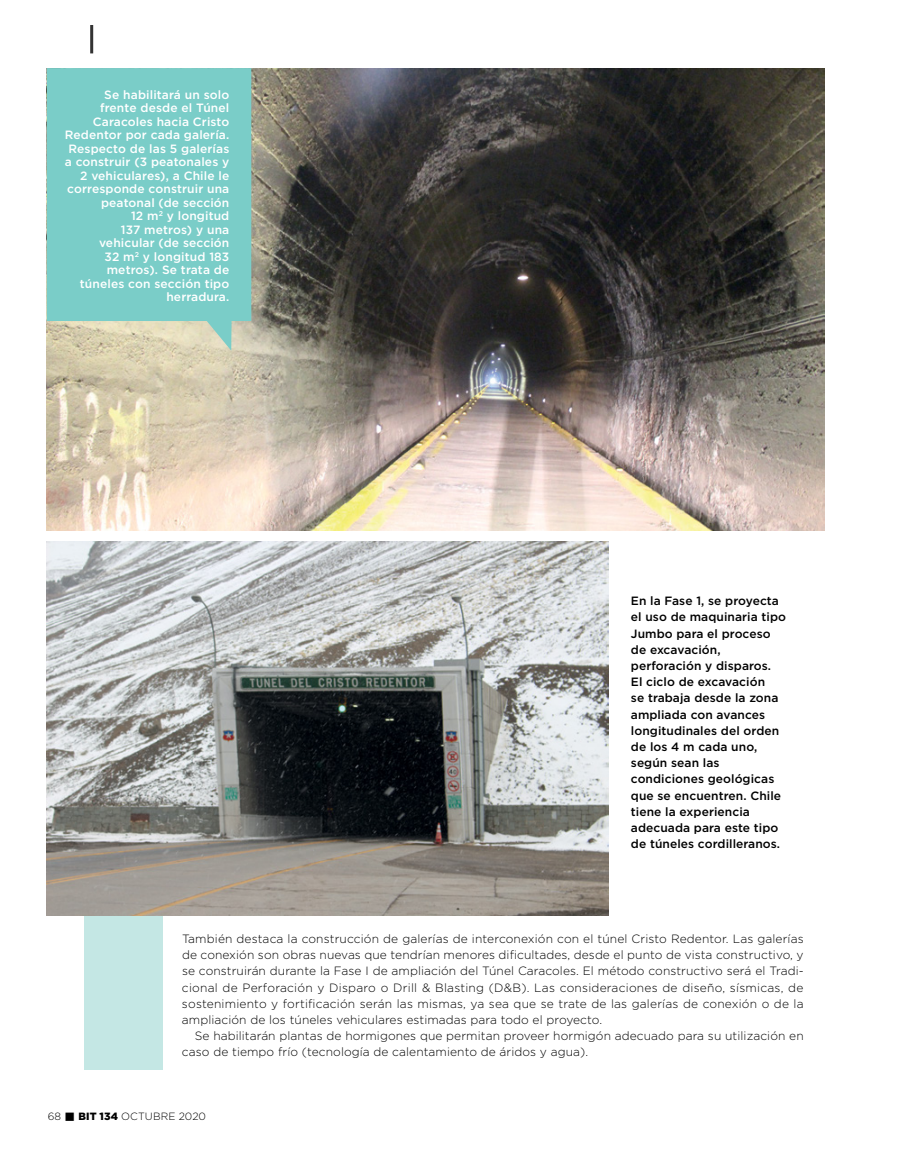
<style>
.page{position:relative;width:915px;height:1170px;background:#fff}
.page>*{position:absolute;margin:0;border:0;box-sizing:border-box;transform-origin:0 0}
.t1{font:300 12px/16.2px "Gotham";letter-spacing:.005em;color:#000;text-align:justify}
.t2{font:500 12px/16.2px "Gotham";letter-spacing:.005em;color:#000}
.t3{font:500 12px/13.5px "Gotham";letter-spacing:.01em;color:#fff;text-align:right}
.t4{font:300 10.5px "Gotham";letter-spacing:.005em;color:#000}
.s1{font-weight:900}
</style>
<div class="page">
<div style="left:84px;top:794px;width:79px;height:275px;background:#c4e7e4"></div>
<img style="left:47px;top:68px;width:777px;height:462px">
<svg style="left:47px;top:68px;width:204px;height:282px;background:#83cdc6"></svg>
<img style="left:47px;top:541px;width:561px;height:374px">
<hr style="left:90px;top:25px;width:3px;height:28px;background:#333">
<p class="t3" style="left:65px;top:87px;width:166px">Se habilitará un solo frente desde el Túnel<br>Caracoles hacia Cristo<br>Redentor por cada galería.<br>Respecto de las 5 galerías a construir (3 peatonales y<br>2 vehiculares), a Chile le corresponde construir una peatonal (de sección<br>12 m<sup>2</sup> y longitud<br>137 metros) y una vehicular (de sección<br>32 m<sup>2</sup> y longitud 183 metros). Se trata de túneles con sección tipo herradura.</p>
<p class="t2" style="left:630px;top:592px;width:156px">En la Fase 1, se proyecta el uso de maquinaria tipo<br>Jumbo para el proceso de excavación, perforación y disparos.<br>El ciclo de excavación<br>se trabaja desde la zona ampliada con avances longitudinales del orden de los 4 m cada uno, según sean las condiciones geológicas que se encuentren. Chile tiene la experiencia adecuada para este tipo de túneles cordilleranos.</p>
<p class="t1" style="left:182px;top:930px;width:623px">También destaca la construcción de galerías de interconexión con el túnel Cristo Redentor. Las galerías de conexión son obras nuevas que tendrían menores dificultades, desde el punto de vista constructivo, y se construirán durante la Fase I de ampliación del Túnel Caracoles. El método constructivo será el Tradi&shy;cional de Perforación y Disparo o Drill &amp; Blasting (D&amp;B). Las consideraciones de diseño, sísmicas, de sostenimiento y fortificación serán las mismas, ya sea que se trate de las galerías de conexión o de la ampliación de los túneles vehiculares estimadas para todo el proyecto.</p>
<p class="t1" style="left:182px;top:1027px;width:623px;text-indent:13px">Se habilitarán plantas de hormigones que permitan proveer hormigón adecuado para su utilización en caso de tiempo frío (tecnología de calentamiento de áridos y agua).</p>
<p class="t4" style="left:48px;top:1109px;width:160px">68 ■ <span class="s1">BIT 134</span> octubre 2020</p>
</div>
